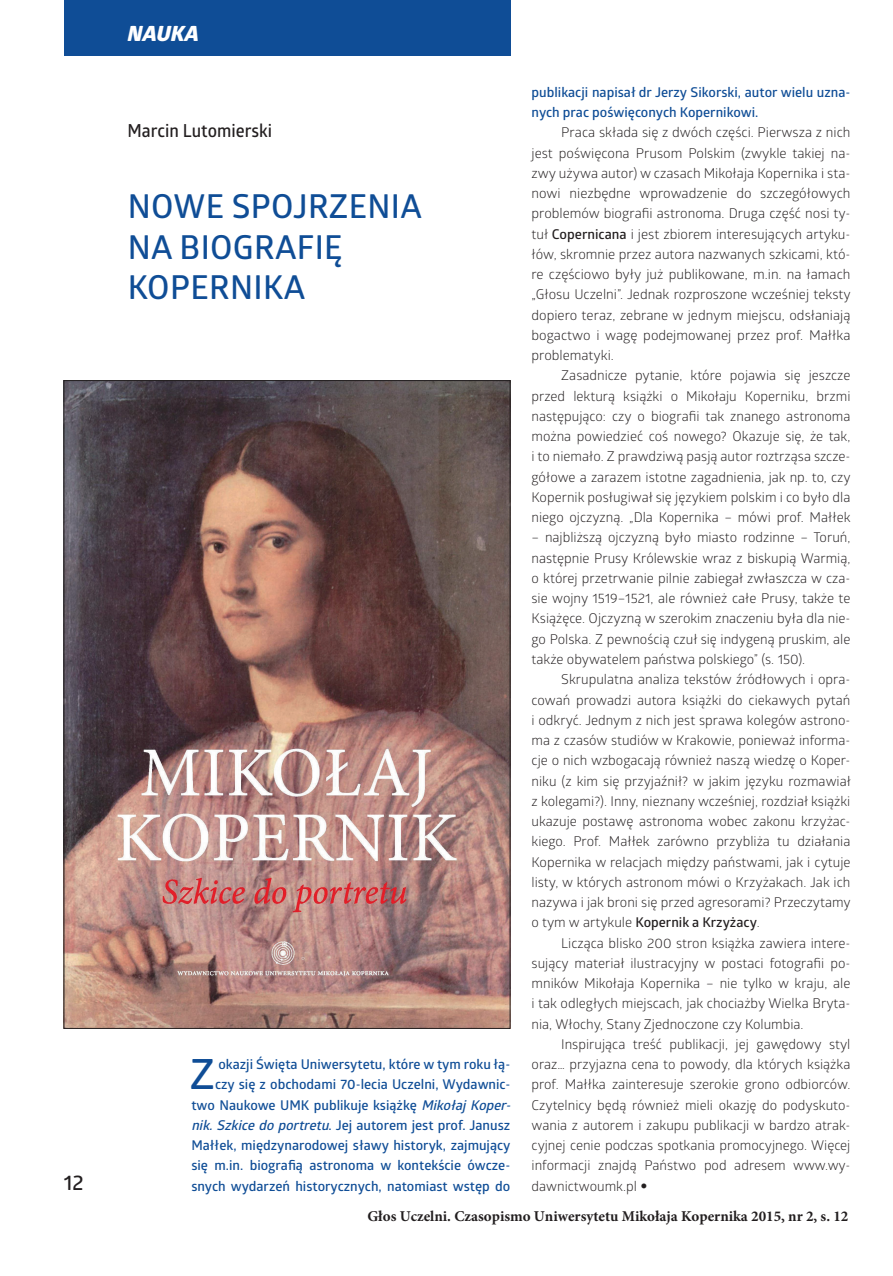
<style>
.page{position:relative;width:893px;height:1276px;background:#fff}
.page>*{position:absolute;margin:0;border:0;box-sizing:border-box;transform-origin:0 0}
.t1{font:600 41.7px "Glober";color:#0f4d96}
.t2{font:600 33px/40.5px "Glober";letter-spacing:.01em;color:#0f4d96}
.t3{font:italic 800 21px "Glober";letter-spacing:.01em;color:#fff}
.t4{font:600 21px "Glober";color:#231f20}
.t5{font:600 18px "Glober";color:#231f20;scale:.96 1}
.t6{font:700 15px "Minion Pro";color:#221e1f}
.t7{font:13.5px/20.2px "Glober";color:#231f20;text-align:justify}
.t8{font:600 13.5px/20.2px "Glober";color:#0f4d96;text-align:right}
.s1{font-weight:600}
.s2{font-style:italic}
</style>
<div class="page">
<div style="left:64px;top:0;width:446px;height:55px;background:#0f4d96"></div>
<img style="left:66px;top:382px;width:442px;height:644px">
<h3 class="t4" style="left:64px;top:1174px;width:21px">12</h3>
<h3 class="t3" style="left:128px;top:22px;width:73px">NAUKA</h3>
<p class="t8" style="left:531px;top:83px;width:320px;text-align:left">publikacji napisał dr Jerzy Sikorski, autor wielu uzna&shy;nych prac poświęconych Kopernikowi.</p>
<p class="t7" style="left:531px;top:124px;width:321px;text-indent:30px">Praca składa się z dwóch części. Pierwsza z nich jest poświęcona Prusom Polskim (zwykle takiej na&shy;zwy używa autor) w czasach Mikołaja Kopernika i sta&shy;nowi niezbędne wprowadzenie do szczegółowych problemów biografii astronoma. Druga część nosi ty&shy;tuł <span class="s1">Copernicana</span> i jest zbiorem interesujących artyku&shy;łów, skromnie przez autora nazwanych szkicami, któ&shy;re częściowo były już publikowane, m.in. na łamach „Głosu Uczelni”. Jednak rozproszone wcześniej teksty dopiero teraz, zebrane w jednym miejscu, odsłaniają bogactwo i wagę podejmowanej przez prof. Małłka problematyki.</p>
<p class="t7" style="left:532px;top:367px;width:321px;text-indent:30px">Zasadnicze pytanie, które pojawia się jeszcze przed lekturą książki o Mikołaju Koperniku, brzmi następująco: czy o biografii tak znanego astronoma można powiedzieć coś nowego? Okazuje się, że tak, i to niemało. Z prawdziwą pasją autor roztrząsa szcze&shy;gółowe a zarazem istotne zagadnienia, jak np. to, czy Kopernik posługiwał się językiem polskim i co było dla niego ojczyzną. „Dla Kopernika – mówi prof. Małłek</p>
<p class="t7" style="left:532px;top:529px;width:320px">– najbliższą ojczyzną było miasto rodzinne – Toruń, następnie Prusy Królewskie wraz z biskupią Warmią, o której przetrwanie pilnie zabiegał zwłaszcza w cza&shy;sie wojny 1519–1521, ale również całe Prusy, także te Książęce. Ojczyzną w szerokim znaczeniu była dla nie&shy;go Polska. Z pewnością czuł się indygeną pruskim, ale także obywatelem państwa polskiego” (s. 150).</p>
<p class="t7" style="left:532px;top:670px;width:321px;text-indent:30px">Skrupulatna analiza tekstów źródłowych i opra&shy;cowań prowadzi autora książki do ciekawych pytań i odkryć. Jednym z nich jest sprawa kolegów astrono&shy;ma z czasów studiów w Krakowie, ponieważ informa&shy;cje o nich wzbogacają również naszą wiedzę o Koper&shy;niku (z kim się przyjaźnił? w jakim języku rozmawiał z kolegami?). Inny, nieznany wcześniej, rozdział książki ukazuje postawę astronoma wobec zakonu krzyżac&shy;kiego. Prof. Małłek zarówno przybliża tu działania Kopernika w relacjach między państwami, jak i cytuje listy, w których astronom mówi o Krzyżakach. Jak ich nazywa i jak broni się przed agresorami? Przeczytamy o tym w artykule <span class="s1">Kopernik a Krzyżacy</span>.</p>
<p class="t7" style="left:532px;top:934px;width:320px;text-indent:30px">Licząca blisko 200 stron książka zawiera intere&shy;sujący materiał ilustracyjny w postaci fotografii po&shy;mników Mikołaja Kopernika – nie tylko w kraju, ale i tak odległych miejscach, jak chociażby Wielka Bryta&shy;nia, Włochy, Stany Zjednoczone czy Kolumbia.</p>
<p class="t7" style="left:532px;top:1035px;width:320px;text-indent:30px">Inspirująca treść publikacji, jej gawędowy styl oraz… przyjazna cena to powody, dla których książka prof. Małłka zainteresuje szerokie grono odbiorców.<br>Czytelnicy będą również mieli okazję do podyskuto&shy;wania z autorem i zakupu publikacji w bardzo atrak&shy;cyjnej cenie podczas spotkania promocyjnego. Więcej informacji znajdą Państwo pod adresem www.wy&shy;dawnictwoumk.pl</p>
<p class="t6" style="left:367px;top:1205px;width:483px">Głos Uczelni. Czasopismo Uniwersytetu Mikołaja Kopernika 2015, nr 2, s. 12</p>
<h3 class="t5" style="left:128px;top:124px;width:152px">Marcin Lutomierski</h3>
<h2 class="t2" style="left:128px;top:190px;width:296px">NOWE SPOJRZENIA<br>NA BIOGRAFIĘ<br>KOPERNIKA</h2>
<p class="t8" style="left:191px;top:1055px;width:323px">okazji Święta Uniwersytetu, które w tym roku łą-<br>czy się z obchodami 70-lecia Uczelni, Wydawnic&shy;two Naukowe UMK publikuje książkę <span class="s2">Mikołaj Koper&shy;nik. Szkice do portretu</span>. Jej autorem jest prof. Janusz Małłek, międzynarodowej sławy historyk, zajmujący się m.in. biografią astronoma w kontekście ówcze&shy;snych wydarzeń historycznych, natomiast wstęp do</p>
<h1 class="t1" style="left:190px;top:1058px;width:27px">Z</h1>
</div>
